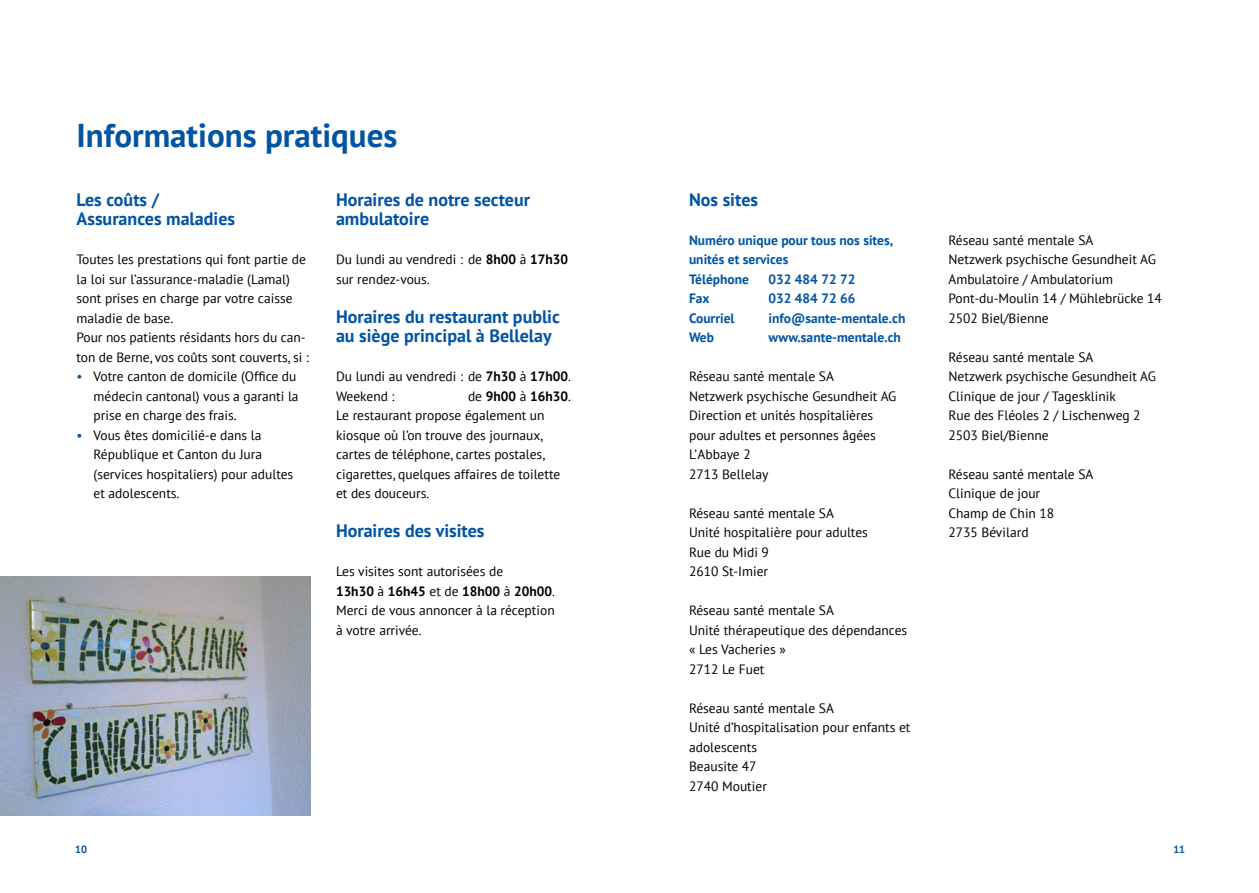
<style>
.page{position:relative;width:1259px;height:893px;background:#fff}
.page>*{position:absolute;margin:0;border:0;box-sizing:border-box;transform-origin:0 0}
.t1{font:700 33px "PT Sans";color:#0054a4}
.t2{font:700 18px/19.5px "PT Sans";color:#0054a4}
.t3{font:13.5px/19.5px "PT Sans";color:#000}
.t4{font:700 13.5px/19.5px "PT Sans";color:#0054a4}
.t5{font:700 10.5px "PT Sans";color:#0054a4}
.s1{color:#0054a4}
.s2{font-weight:700}
</style>
<div class="page">
<img style="left:0;top:576px;width:310px;height:240px">
<h1 class="t1" style="left:77px;top:114px;width:322px">Informations pratiques</h1>
<h2 class="t2" style="left:77px;top:189px;width:160px">Les coûts /<br>Assurances maladies</h2>
<p class="t3" style="left:77px;top:249px;width:234px">Toutes les prestations qui font partie de la loi sur l’assurance-maladie (Lamal) sont prises en charge par votre caisse maladie de base.<br>Pour nos patients résidants hors du can&shy;ton de Berne, vos coûts sont couverts, si :</p>
<p class="t3" style="left:94px;top:366px;width:207px;text-indent:-17px"><span class="s1">•</span> Votre canton de domicile (Office du médecin cantonal) vous a garanti la prise en charge des frais.</p>
<p class="t3" style="left:94px;top:425px;width:201px;text-indent:-17px"><span class="s1">•</span> Vous êtes domicilié-e dans la<br>République et Canton du Jura (services hospitaliers) pour adultes et adolescents.</p>
<h2 class="t2" style="left:336px;top:189px;width:196px">Horaires de notre secteur ambulatoire</h2>
<p class="t3" style="left:336px;top:249px;width:233px">Du lundi au vendredi : de <span class="s2">8h00</span> à <span class="s2">17h30 </span>sur rendez-vous.</p>
<h2 class="t2" style="left:336px;top:306px;width:225px">Horaires du restaurant public au siège principal à Bellelay</h2>
<p class="t3" style="left:336px;top:366px;width:236px">Du lundi au vendredi : de <span class="s2">7h30</span> à <span class="s2">17h00</span>.<br>Weekend :</p>
<p class="t3" style="left:336px;top:386px;width:236px;text-indent:132px">de <span class="s2">9h00</span> à <span class="s2">16h30</span>.<br>Le restaurant propose également un kiosque où l’on trouve des journaux, cartes de téléphone, cartes postales, cigarettes, quelques affaires de toilette et des douceurs.</p>
<h2 class="t2" style="left:336px;top:521px;width:150px">Horaires des visites</h2>
<p class="t3" style="left:336px;top:561px;width:220px">Les visites sont autorisées de<br><span class="s2">13h30</span> à <span class="s2">16h45</span> et de <span class="s2">18h00</span> à <span class="s2">20h00</span>.<br>Merci de vous annoncer à la réception à votre arrivée.</p>
<h2 class="t2" style="left:689px;top:189px;width:71px">Nos sites</h2>
<p class="t4" style="left:689px;top:230px;width:206px">Numéro unique pour tous nos sites, unités et services<br>Téléphone</p>
<p class="t4" style="left:768px;top:269px;width:88px">032 484 72 72</p>
<p class="t4" style="left:689px;top:288px;width:22px">Fax</p>
<p class="t4" style="left:768px;top:288px;width:88px">032 484 72 66</p>
<p class="t4" style="left:689px;top:308px;width:47px">Courriel</p>
<p class="t4" style="left:768px;top:308px;width:138px">info@sante-mentale.ch</p>
<p class="t4" style="left:689px;top:327px;width:27px">Web</p>
<p class="t4" style="left:768px;top:327px;width:134px">www.sante-mentale.ch</p>
<p class="t3" style="left:689px;top:366px;width:209px">Réseau santé mentale SA<br>Netzwerk psychische Gesundheit AG<br>Direction et unités hospitalières pour adultes et personnes âgées<br>L’Abbaye 2<br>2713 Bellelay</p>
<p class="t3" style="left:689px;top:503px;width:180px">Réseau santé mentale SA<br>Unité hospitalière pour adultes<br>Rue du Midi 9<br>2610 St-Imier</p>
<p class="t3" style="left:689px;top:600px;width:220px">Réseau santé mentale SA<br>Unité thérapeutique des dépendances « Les Vacheries »<br>2712 Le Fuet</p>
<p class="t3" style="left:689px;top:698px;width:223px">Réseau santé mentale SA<br>Unité d’hospitalisation pour enfants et adolescents<br>Beausite 47<br>2740 Moutier</p>
<p class="t3" style="left:948px;top:230px;width:215px">Réseau santé mentale SA<br>Netzwerk psychische Gesundheit AG<br>Ambulatoire / Ambulatorium<br>Pont-du-Moulin 14 / Mühlebrücke 14<br>2502 Biel/Bienne</p>
<p class="t3" style="left:948px;top:347px;width:209px">Réseau santé mentale SA<br>Netzwerk psychische Gesundheit AG<br>Clinique de jour / Tagesklinik<br>Rue des Fléoles 2 / Lischenweg 2<br>2503 Biel/Bienne</p>
<p class="t3" style="left:948px;top:464px;width:146px">Réseau santé mentale SA<br>Clinique de jour<br>Champ de Chin 18<br>2735 Bévilard</p>
<p class="t5" style="left:75px;top:842px;width:13px">10</p>
<p class="t5" style="left:1173px;top:842px;width:13px">11</p>
</div>
